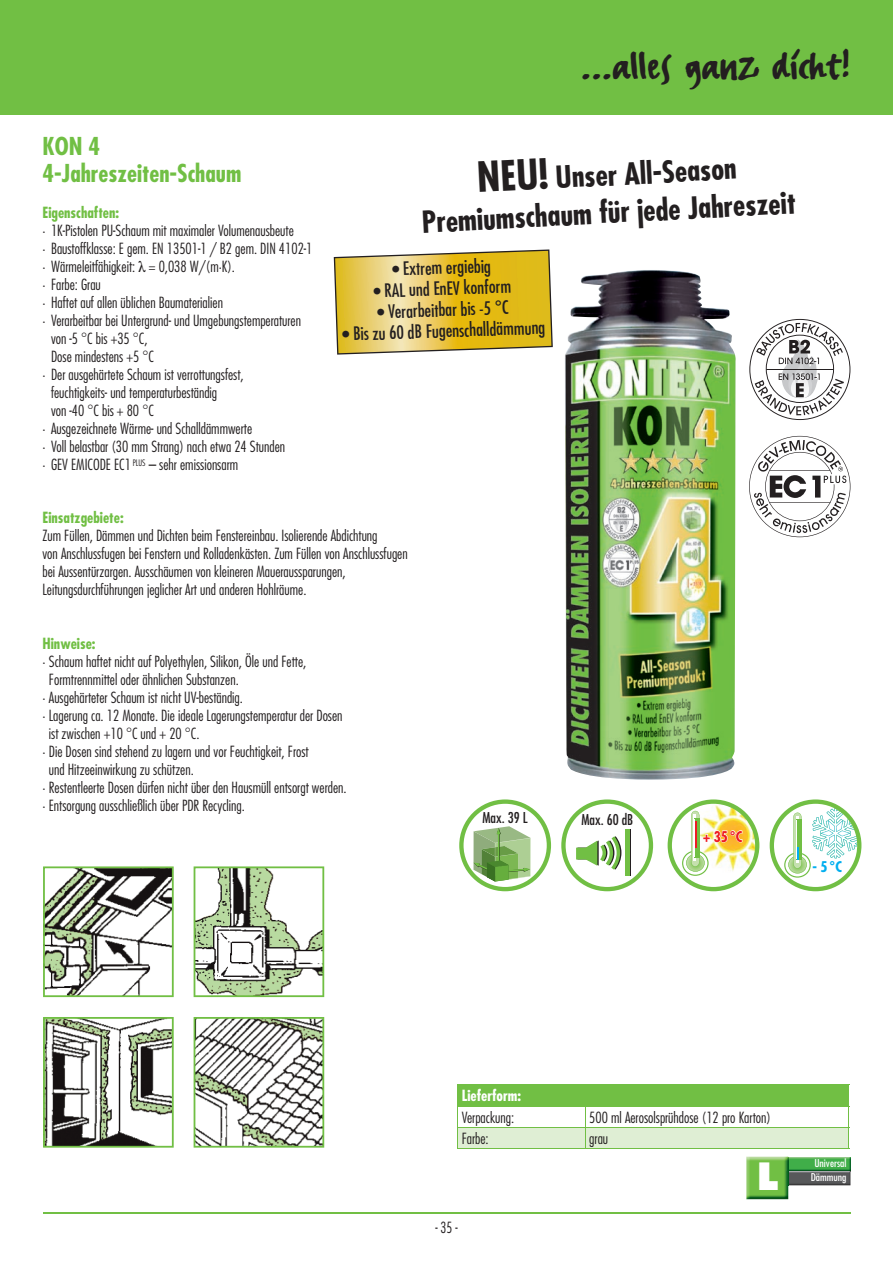
<style>
.page{position:relative;width:893px;height:1263px;background:#fff}
.page>*{position:absolute;margin:0;border:0;box-sizing:border-box;transform-origin:0 0}
.t1{font:49.5px "FF Erikrighthand";color:#231f20}
.t2{font:800 36.6px "Futura";color:#fff}
.t3{font:700 condensed 29.7px/37.5px "Futura";color:#231f20;text-align:center}
.t4{font:700 condensed 24px/27px "Futura";color:#71bf44}
.t5{font:condensed 18px "Futura";color:#231f20}
.t6{font:300 condensed 15px/18px "Futura";color:#231f20}
.t7{font:700 condensed 15px "Futura";color:#71bf44}
.t8{font:700 condensed 15px "Futura";color:#fff}
.t9{font:300 condensed 15px "Futura";color:#231f20;scale:.95 1}
.t10{font:condensed 14.55px "Futura";color:#231f20}
.t11{font:700 condensed 14.4px "Futura";color:#ee1d23}
.t12{font:700 condensed 14.4px "Futura";color:#00aeef}
.t13{font:condensed 10.5px "Futura";color:#fff;scale:1.07 1}
.s1{font-family:"Times Nr 1 Greek SB";font-weight:400;font-stretch:normal}
.s2{font-size:40.65px}
</style>
<div class="page">
<div style="left:0;top:0;width:893px;height:115px;background:#71bf44"></div>
<hr style="left:43px;top:1212px;width:807px;height:1px;background:#71bf44">
<hr style="left:457px;top:1084px;width:128px;height:1px;background:#71bf44">
<hr style="left:585px;top:1084px;width:264px;height:1px;background:#71bf44">
<svg style="left:457px;top:1085px;width:392px;height:63px"></svg>
<hr style="left:457px;top:1148px;width:128px;height:1px;background:#71bf44">
<hr style="left:585px;top:1148px;width:264px;height:1px;background:#71bf44">
<img style="left:789px;top:1157px;width:61px;height:28px">
<img style="left:788px;top:1171px;width:62px;height:1px">
<img style="left:746px;top:1157px;width:42px;height:42px">
<svg style="left:787px;top:1157px;width:2px;height:28px"></svg>
<img style="left:565px;top:270px;width:171px;height:510px">
<svg style="left:334px;top:249px;width:219px;height:106px"></svg>
<svg style="left:749px;top:436px;width:101px;height:101px"></svg>
<svg style="left:749px;top:319px;width:101px;height:101px"></svg>
<svg style="left:43px;top:866px;width:131px;height:131px"></svg>
<svg style="left:43px;top:1017px;width:131px;height:130px"></svg>
<svg style="left:194px;top:866px;width:130px;height:131px"></svg>
<svg style="left:194px;top:1017px;width:130px;height:130px"></svg>
<svg style="left:668px;top:799px;width:91px;height:92px"></svg>
<hr style="left:695px;top:821px;width:2px;height:26px;background:#ee1d23">
<svg style="left:770px;top:799px;width:91px;height:92px"></svg>
<svg style="left:459px;top:799px;width:92px;height:92px"></svg>
<svg style="left:561px;top:799px;width:92px;height:92px"></svg>
<h3 class="t4" style="left:43px;top:133px;width:200px">koN 4<br>4-Jahreszeiten-schaum</h3>
<p class="t7" style="left:43px;top:203px;width:78px">eigenschaften:</p>
<p class="t6" style="left:43px;top:221px;width:253px">· 1K-Pistolen PU-Schaum mit maximaler Volumenausbeute</p>
<p class="t6" style="left:43px;top:239px;width:271px">· Baustoffklasse: E gem. EN 13501-1 / B2 gem. DIN 4102-1</p>
<p class="t6" style="left:43px;top:257px;width:194px">· Wärmeleitfähigkeit: <span class="s1">l</span> = 0,038 W/(m·K).</p>
<p class="t6" style="left:43px;top:275px;width:60px">· Farbe: Grau</p>
<p class="t6" style="left:43px;top:293px;width:182px">· Haftet auf allen üblichen Baumaterialien</p>
<p class="t6" style="left:43px;top:311px;width:260px">· Verarbeitbar bei Untergrund- und Umgebungstemperaturen</p>
<p class="t6" style="left:51px;top:329px;width:98px">von -5 °C bis +35 °C,</p>
<p class="t6" style="left:51px;top:347px;width:104px">Dose mindestens +5 °C</p>
<p class="t6" style="left:43px;top:365px;width:203px">· Der ausgehärtete Schaum ist verrottungsfest,</p>
<p class="t6" style="left:51px;top:383px;width:168px">feuchtigkeits- und temperaturbeständig</p>
<p class="t6" style="left:51px;top:401px;width:104px">von -40 °C bis + 80 °C</p>
<p class="t6" style="left:43px;top:419px;width:211px">· Ausgezeichnete Wärme- und Schalldämmwerte</p>
<p class="t6" style="left:43px;top:437px;width:244px">· Voll belastbar (30 mm Strang) nach etwa 24 Stunden</p>
<p class="t6" style="left:43px;top:455px;width:197px">· GEV EMICODE EC1 <sup>PLUS</sup> – sehr emissionsarm</p>
<h1 class="t1" style="left:581px;top:35px;width:271px">...alles ganz dicht!</h1>
<h3 class="t3" style="left:419px;top:165px;width:379px;rotate:-3deg"><span class="s2">NeU!</span> Unser all-season<br>Premiumschaum für jede Jahreszeit</h3>
<p class="t5" style="left:392px;top:258px;width:100px;rotate:-2deg">• Extrem ergiebig</p>
<p class="t5" style="left:373px;top:280px;width:139px;rotate:-2deg">• RAL und EnEV konform</p>
<p class="t5" style="left:377px;top:301px;width:133px;rotate:-2deg">• Verarbeitbar bis -5 °C</p>
<p class="t5" style="left:342px;top:323px;width:205px;rotate:-2deg">• Bis zu 60 dB Fugenschalldämmung</p>
<p class="t7" style="left:43px;top:508px;width:83px">einsatzgebiete:</p>
<p class="t6" style="left:43px;top:526px;width:367px">Zum Füllen, Dämmen und Dichten beim Fenstereinbau. Isolierende Abdichtung<br>von Anschlussfugen bei Fenstern und Rolladenkästen. Zum Füllen von Anschlussfugen bei Aussentürzargen. Ausschäumen von kleineren Maueraussparungen, Leitungsdurchführungen jeglicher Art und anderen Hohlräume.</p>
<p class="t7" style="left:43px;top:634px;width:55px">Hinweise:</p>
<p class="t6" style="left:43px;top:652px;width:265px">· Schaum haftet nicht auf Polyethylen, Silikon, Öle und Fette,</p>
<p class="t6" style="left:49px;top:670px;width:191px">Formtrennmittel oder ähnlichen Substanzen.</p>
<p class="t6" style="left:43px;top:688px;width:202px">· Ausgehärteter Schaum ist nicht UV-beständig.</p>
<p class="t6" style="left:43px;top:706px;width:302px">· Lagerung ca. 12 Monate. Die ideale Lagerungstemperatur der Dosen</p>
<p class="t6" style="left:49px;top:724px;width:152px">ist zwischen +10 °C und + 20 °C.</p>
<p class="t6" style="left:43px;top:742px;width:268px">· Die Dosen sind stehend zu lagern und vor Feuchtigkeit, Frost</p>
<p class="t6" style="left:49px;top:760px;width:146px">und Hitzeeinwirkung zu schützen.</p>
<p class="t6" style="left:43px;top:778px;width:306px">· Restentleerte Dosen dürfen nicht über den Hausmüll entsorgt werden.</p>
<p class="t6" style="left:43px;top:796px;width:204px">· Entsorgung ausschließlich über PDR Recycling.</p>
<p class="t10" style="left:482px;top:809px;width:47px">max. 39 l</p>
<p class="t10" style="left:581px;top:811px;width:54px">max. 60 dB</p>
<p class="t11" style="left:703px;top:827px;width:40px">+ 35 °c</p>
<p class="t12" style="left:812px;top:857px;width:31px">- 5 °c</p>
<p class="t8" style="left:462px;top:1086px;width:61px">lieferform:</p>
<p class="t6" style="left:462px;top:1108px;width:54px">Verpackung:</p>
<p class="t6" style="left:589px;top:1108px;width:183px">500 ml Aerosolsprühdose (12 pro Karton)</p>
<p class="t6" style="left:462px;top:1129px;width:28px">Farbe:</p>
<p class="t6" style="left:589px;top:1129px;width:20px">grau</p>
<p class="t9" style="left:435px;top:1218px;width:25px">- 35 -</p>
<p class="t13" style="left:814px;top:1157px;width:32px">universal</p>
<h2 class="t2" style="left:757px;top:1154px;width:23px">L</h2>
<p class="t13" style="left:811px;top:1171px;width:35px">dämmung</p>
</div>
